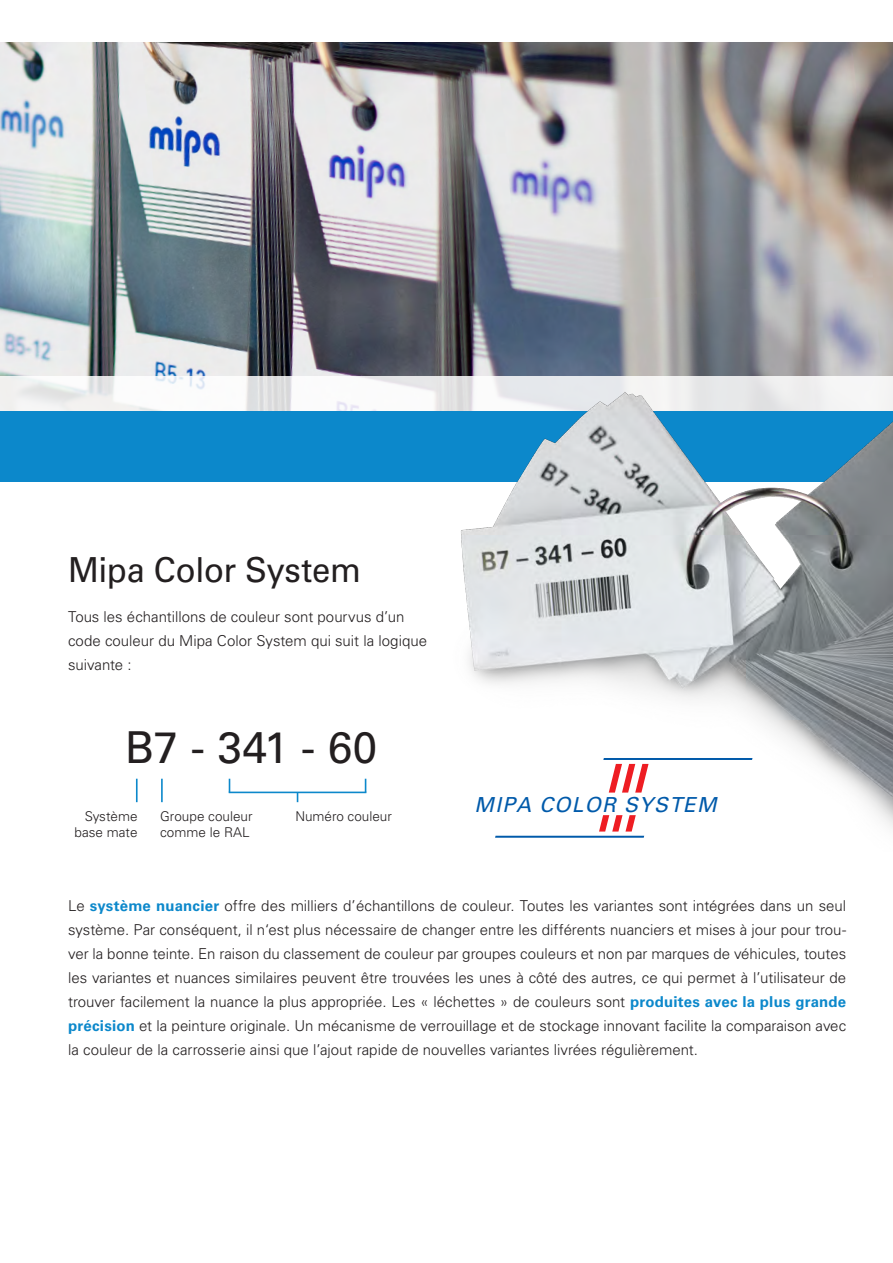
<style>
.page{position:relative;width:893px;height:1263px;background:#fff}
.page>*{position:absolute;margin:0;border:0;box-sizing:border-box;transform-origin:0 0}
.t1{font:43.95px "Univers LT Pro 55 Roman";color:#231f20}
.t2{font:34.5px "Univers LT Pro 55 Roman";letter-spacing:-.01em;color:#231f20;scale:.95 1}
.t3{font:italic 20.7px "Univers LT Pro 55";letter-spacing:.06em;color:#015aaa}
.t4{font:300 15px/24px "Univers LT Pro 45";color:#231f20}
.t5{font:300 13.5px/15.8px "Univers LT Pro 45";color:#231f20;text-align:right}
.s1{font-family:"Univers LT Pro 65";font-weight:700;color:#0c88cb}
</style>
<div class="page">
<img style="left:0;top:43px;width:893px;height:333px">
<svg style="left:0;top:376px;width:377px;height:36px"></svg>
<div style="left:0;top:412px;width:893px;height:70px;background:#0c88cb"></div>
<img style="left:377px;top:351px;width:516px;height:477px">
<hr style="left:136px;top:779px;width:2px;height:23px;background:#0c88cb">
<hr style="left:161px;top:779px;width:2px;height:23px;background:#0c88cb">
<svg style="left:365px;top:779px;width:1px;height:12px"></svg>
<svg style="left:229px;top:779px;width:1px;height:12px"></svg>
<hr style="left:229px;top:791px;width:137px;height:2px;background:#0c88cb">
<svg style="left:495px;top:758px;width:257px;height:80px"></svg>
<h2 class="t2" style="left:68px;top:549px;width:310px">Mipa Color System</h2>
<p class="t4" style="left:68px;top:604px;width:360px">Tous les échantillons de couleur sont pourvus d’un code couleur du Mipa Color System qui suit la logique suivante :</p>
<h1 class="t1" style="left:125px;top:721px;width:254px">B7 - 341 - 60</h1>
<p class="t5" style="left:75px;top:808px;width:65px">Système base mate</p>
<p class="t5" style="left:160px;top:808px;width:94px;text-align:left">Groupe couleur comme le RAL</p>
<p class="t5" style="left:295px;top:809px;width:98px">Numéro couleur</p>
<h3 class="t3" style="left:475px;top:792px;width:244px">MIPA COLOR SYSTEM</h3>
<p class="t4" style="left:68px;top:893px;width:780px;text-align:justify">Le <span class="s1">système nuancier</span> offre des milliers d’échantillons de couleur. Toutes les variantes sont intégrées dans un seul système. Par conséquent, il n‘est plus nécessaire de changer entre les différents nuanciers et mises à jour pour trou&shy;ver la bonne teinte. En raison du classement de couleur par groupes couleurs et non par marques de véhicules, toutes les variantes et nuances similaires peuvent être trouvées les unes à côté des autres, ce qui permet à l’utilisateur de trouver facilement la nuance la plus appropriée. Les « léchettes » de couleurs sont <span class="s1">produites avec la plus grande précision</span> et la peinture originale. Un mécanisme de verrouillage et de stockage innovant facilite la comparaison avec la couleur de la carrosserie ainsi que l’ajout rapide de nouvelles variantes livrées régulièrement.</p>
</div>
